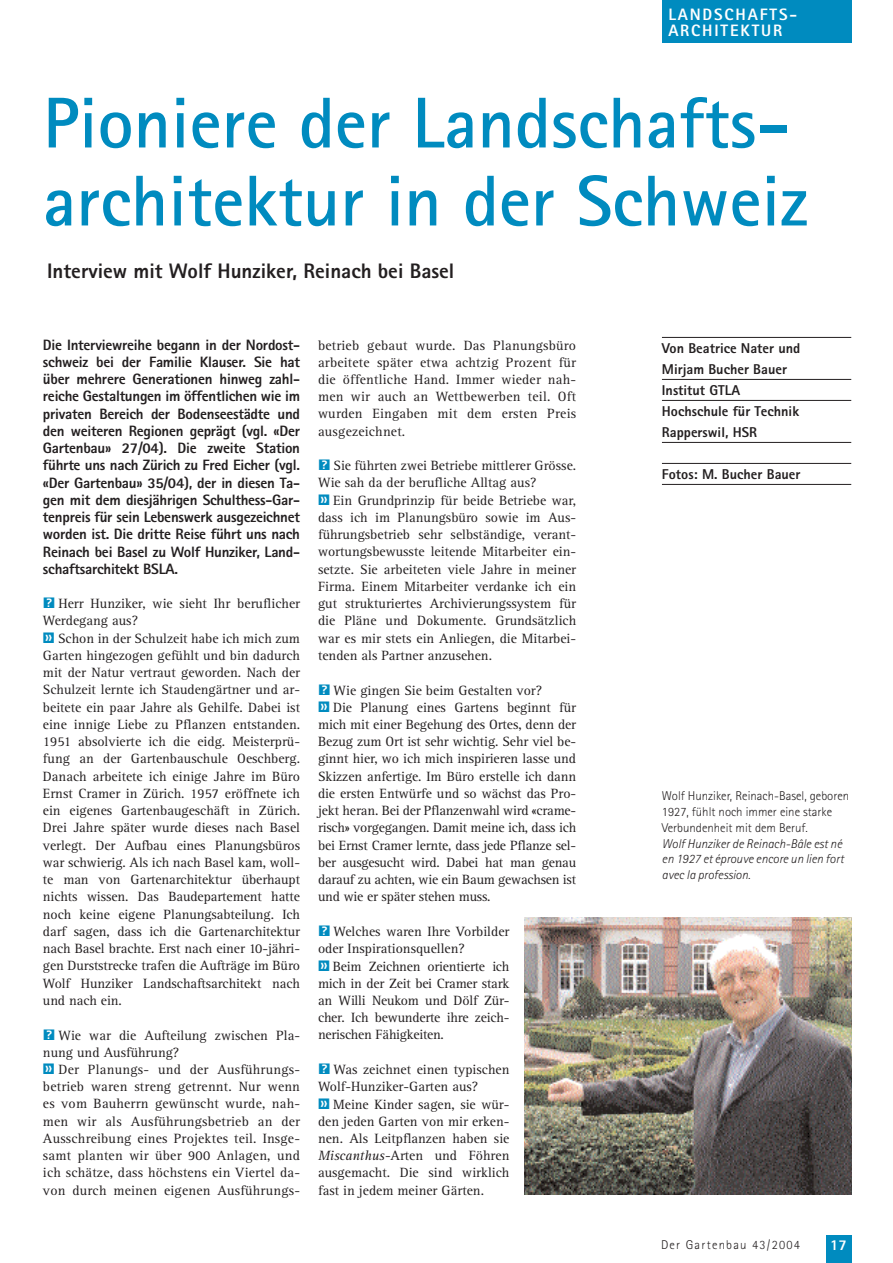
<style>
.page{position:relative;width:893px;height:1263px;background:#fff}
.page>*{position:absolute;margin:0;border:0;box-sizing:border-box;transform-origin:0 0}
.t1{font:700 72px/78px "Rotis Sans Serif";color:#008bbf}
.t2{font:800 21px "Rotis Sans Serif";color:#231f20}
.t3{font:800 16.5px/16.5px "Rotis Sans Serif";letter-spacing:.11em;color:#fff}
.t4{font:800 15px/17.2px "Rotis Sans Serif";letter-spacing:-.015em;color:#231f20;text-align:justify}
.t5{font:800 15px "Rotis Sans Serif";color:#fff}
.t6{font:800 14.25px/21px "Rotis Sans Serif";color:#231f20}
.t7{font:13.8px/17.2px "Rotis Serif";color:#231f20}
.t8{font:300 12.75px/15.8px "Rotis Sans Serif";color:#231f20}
.t9{font:italic 300 12.75px/15.8px "Rotis Sans Serif";color:#231f20}
.t10{font:300 12.75px "Rotis Sans Serif";letter-spacing:.095em;color:#231f20}
.s1{font-family:"Gartenfont Normal";font-size:13.2px;color:#008bbf}
.s2{font-style:italic}
</style>
<div class="page">
<div style="left:825px;top:1235px;width:26px;height:28px;background:#008bbf"></div>
<div style="left:662px;top:0;width:189px;height:43px;background:#008bbf"></div>
<hr style="left:662px;top:337px;width:189px;height:1px;background:#231f20">
<hr style="left:662px;top:379px;width:189px;height:1px;background:#231f20">
<hr style="left:662px;top:400px;width:189px;height:1px;background:#231f20">
<hr style="left:662px;top:442px;width:189px;height:1px;background:#231f20">
<hr style="left:662px;top:463px;width:189px;height:1px;background:#231f20">
<hr style="left:662px;top:484px;width:189px;height:1px;background:#231f20">
<img style="left:524px;top:918px;width:327px;height:277px">
<p class="t3" style="left:668px;top:7px;width:130px">LANDSCHAFTS-<br>ARCHITEKTUR</p>
<h1 class="t1" style="left:43px;top:91px;width:766px">Pioniere der Landschafts&shy;architektur in der Schweiz</h1>
<h2 class="t2" style="left:47px;top:264px;width:408px">Interview mit Wolf Hunziker, Reinach bei Basel</h2>
<p class="t4" style="left:43px;top:337px;width:258px">Die Interviewreihe begann in der Nordost&shy;schweiz bei der Familie Klauser. Sie hat über mehrere Generationen hinweg zahl&shy;reiche Gestaltungen im öffentlichen wie im privaten Bereich der Bodenseestädte und den weiteren Regionen geprägt (vgl. «Der Gartenbau» 27/04). Die zweite Station führte uns nach Zürich zu Fred Eicher (vgl. «Der Gartenbau» 35/04), der in diesen Ta&shy;gen mit dem diesjährigen Schulthess-Gar&shy;tenpreis für sein Lebenswerk ausgezeichnet worden ist. Die dritte Reise führt uns nach Reinach bei Basel zu Wolf Hunziker, Land&shy;schaftsarchitekt BSLA.</p>
<p class="t7" style="left:43px;top:596px;width:258px"><span class="s1">?</span> Herr Hunziker, wie sieht Ihr beruflicher Werdegang aus?<br><span class="s1">«</span> Schon in der Schulzeit habe ich mich zum Garten hingezogen gefühlt und bin dadurch mit der Natur vertraut geworden. Nach der Schulzeit lernte ich Staudengärtner und ar&shy;beitete ein paar Jahre als Gehilfe. Dabei ist eine innige Liebe zu Pflanzen entstanden.<br>1951 absolvierte ich die eidg. Meisterprü&shy;fung an der Gartenbauschule Oeschberg.<br>Danach arbeitete ich einige Jahre im Büro Ernst Cramer in Zürich. 1957 eröffnete ich ein eigenes Gartenbaugeschäft in Zürich.<br>Drei Jahre später wurde dieses nach Basel verlegt. Der Aufbau eines Planungsbüros war schwierig. Als ich nach Basel kam, woll&shy;te man von Gartenarchitektur überhaupt nichts wissen. Das Baudepartement hatte noch keine eigene Planungsabteilung. Ich darf sagen, dass ich die Gartenarchitektur nach Basel brachte. Erst nach einer 10-jähri&shy;gen Durststrecke trafen die Aufträge im Büro Wolf Hunziker Landschaftsarchitekt nach und nach ein.</p>
<p class="t7" style="left:43px;top:1028px;width:258px"><span class="s1">?</span> Wie war die Aufteilung zwischen Pla&shy;nung und Ausführung?<br><span class="s1">«</span> Der Planungs- und der Ausführungs&shy;betrieb waren streng getrennt. Nur wenn es vom Bauherrn gewünscht wurde, nah&shy;men wir als Ausführungsbetrieb an der Ausschreibung eines Projektes teil. Insge&shy;samt planten wir über 900 Anlagen, und ich schätze, dass höchstens ein Viertel da&shy;von durch meinen eigenen Ausführungs-</p>
<p class="t7" style="left:318px;top:338px;width:259px;text-align:justify">betrieb gebaut wurde. Das Planungsbüro arbeitete später etwa achtzig Prozent für die öffentliche Hand. Immer wieder nah&shy;men wir auch an Wettbewerben teil. Oft wurden Eingaben mit dem ersten Preis ausgezeichnet.</p>
<p class="t7" style="left:318px;top:458px;width:259px"><span class="s1">?</span> Sie führten zwei Betriebe mittlerer Grösse.<br>Wie sah da der berufliche Alltag aus?<br><span class="s1">«</span> Ein Grundprinzip für beide Betriebe war, dass ich im Planungsbüro sowie im Aus&shy;führungsbetrieb sehr selbständige, verant&shy;wortungsbewusste leitende Mitarbeiter ein&shy;setzte. Sie arbeiteten viele Jahre in meiner Firma. Einem Mitarbeiter verdanke ich ein gut strukturiertes Archivierungssystem für die Pläne und Dokumente. Grundsätzlich war es mir stets ein Anliegen, die Mitarbei&shy;tenden als Partner anzusehen.</p>
<p class="t7" style="left:318px;top:683px;width:259px"><span class="s1">?</span> Wie gingen Sie beim Gestalten vor?<br><span class="s1">«</span> Die Planung eines Gartens beginnt für mich mit einer Begehung des Ortes, denn der Bezug zum Ort ist sehr wichtig. Sehr viel be&shy;ginnt hier, wo ich mich inspirieren lasse und Skizzen anfertige. Im Büro erstelle ich dann die ersten Entwürfe und so wächst das Pro&shy;jekt heran. Bei der Pflanzenwahl wird «crame&shy;risch» vorgegangen. Damit meine ich, dass ich bei Ernst Cramer lernte, dass jede Pflanze sel&shy;ber ausgesucht wird. Dabei hat man genau darauf zu achten, wie ein Baum gewachsen ist und wie er später stehen muss.</p>
<p class="t7" style="left:318px;top:924px;width:193px"><span class="s1">?</span> Welches waren Ihre Vorbilder oder Inspirationsquellen?<br><span class="s1">«</span> Beim Zeichnen orientierte ich mich in der Zeit bei Cramer stark an Willi Neukom und Dölf Zür&shy;cher. Ich bewunderte ihre zeich&shy;nerischen Fähigkeiten.</p>
<p class="t7" style="left:318px;top:1062px;width:193px"><span class="s1">?</span> Was zeichnet einen typischen<br>Wolf-Hunziker-Garten aus?<br><span class="s1">«</span> Meine Kinder sagen, sie wür&shy;den jeden Garten von mir erken&shy;nen. Als Leitpflanzen haben sie<br><span class="s2">Miscanthus-</span>Arten und Föhren ausgemacht. Die sind wirklich fast in jedem meiner Gärten.</p>
<p class="t6" style="left:662px;top:339px;width:140px">Von Beatrice Nater und<br>Mirjam Bucher Bauer<br>Institut GTLA<br>Hochschule für Technik<br>Rapperswil, HSR</p>
<p class="t6" style="left:662px;top:465px;width:140px">Fotos: M. Bucher Bauer</p>
<p class="t8" style="left:662px;top:789px;width:189px">Wolf Hunziker, Reinach-Basel, geboren<br>1927, fühlt noch immer eine starke<br>Verbundenheit mit dem Beruf.</p>
<p class="t9" style="left:662px;top:837px;width:183px">Wolf Hunziker de Reinach-Bâle est né en 1927 et éprouve encore un lien fort avec la profession.</p>
<p class="t10" style="left:661px;top:1240px;width:140px">Der Gartenbau 43/2004</p>
<p class="t5" style="left:830px;top:1240px;width:18px">17</p>
</div>
